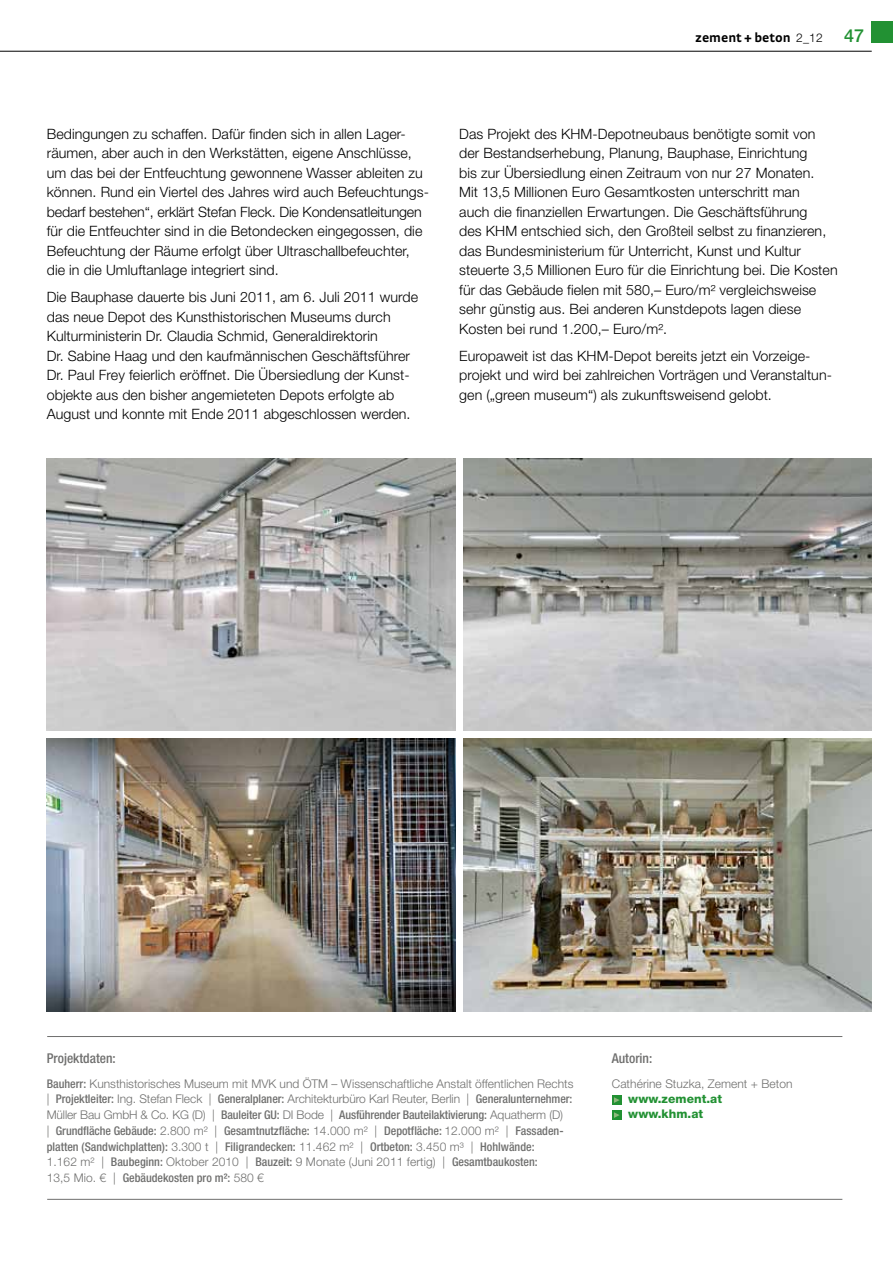
<style>
.page{position:relative;width:893px;height:1263px;background:#fff}
.page>*{position:absolute;margin:0;border:0;box-sizing:border-box;transform-origin:0 0}
.t1{font:300 14.25px/19.5px "Helvetica Neue LT";letter-spacing:.005em;color:#000}
.t2{font:500 condensed 13.5px "Helvetica Neue LT";color:#6f6f6e}
.t3{font:700 13.5px "Strada";color:#000}
.t4{font:300 12px/15.8px "Helvetica Neue LT";color:#6f6f6e}
.t5{font:800 12px/15px "Helvetica Neue LT";letter-spacing:.005em;color:#229133}
.s1{font-family:"Helvetica Neue LT";font-weight:300;font-size:12px}
.s2{font-family:"Helvetica Neue LT";font-weight:500;font-size:18px;color:#229133}
.s3{font-weight:500;font-stretch:condensed}
</style>
<div class="page">
<div style="left:872px;top:21px;width:21px;height:22px;background:#229133"></div>
<hr style="left:0;top:51px;width:872px;height:1px;background:#000">
<div style="left:612px;top:1095px;width:10px;height:10px;background:#229133"></div>
<svg style="left:614px;top:1097px;width:6px;height:6px"></svg>
<div style="left:612px;top:1110px;width:10px;height:10px;background:#229133"></div>
<svg style="left:614px;top:1112px;width:6px;height:6px"></svg>
<hr style="left:47px;top:1036px;width:795px;height:1px;background:#6f6f6e">
<hr style="left:47px;top:1199px;width:795px;height:1px;background:#6f6f6e">
<img style="left:47px;top:458px;width:408px;height:272px">
<img style="left:463px;top:458px;width:409px;height:272px">
<img style="left:463px;top:739px;width:409px;height:272px">
<img style="left:47px;top:739px;width:408px;height:272px">
<p class="t3" style="left:695px;top:29px;width:170px">zement + beton <span class="s1">2_12</span> <span class="s2">47</span></p>
<p class="t1" style="left:47px;top:124px;width:384px">Bedingungen zu schaffen. Dafür finden sich in allen Lager&shy;räumen, aber auch in den Werkstätten, eigene Anschlüsse, um das bei der Entfeuchtung gewonnene Wasser ableiten zu können. Rund ein Viertel des Jahres wird auch Befeuchtungs&shy;bedarf bestehen“, erklärt Stefan Fleck. Die Kondensatleitungen für die Entfeuchter sind in die Betondecken eingegossen, die Befeuchtung der Räume erfolgt über Ultraschallbefeuchter, die in die Umluftanlage integriert sind.</p>
<p class="t1" style="left:47px;top:287px;width:373px">Die Bauphase dauerte bis Juni 2011, am 6. Juli 2011 wurde das neue Depot des Kunsthistorischen Museums durch Kulturministerin Dr. Claudia Schmid, Generaldirektorin<br>Dr. Sabine Haag und den kaufmännischen Geschäftsführer Dr. Paul Frey feierlich eröffnet. Die Übersiedlung der Kunst&shy;objekte aus den bisher angemieteten Depots erfolgte ab August und konnte mit Ende 2011 abgeschlossen werden.</p>
<p class="t1" style="left:459px;top:124px;width:380px">Das Projekt des KHM-Depotneubaus benötigte somit von der Bestandserhebung, Planung, Bauphase, Einrichtung<br>bis zur Übersiedlung einen Zeitraum von nur 27 Monaten.<br>Mit 13,5 Millionen Euro Gesamtkosten unterschritt man<br>auch die finanziellen Erwartungen. Die Geschäftsführung<br>des KHM entschied sich, den Großteil selbst zu finanzieren, das Bundesministerium für Unterricht, Kunst und Kultur steuerte 3,5 Millionen Euro für die Einrichtung bei. Die Kosten für das Gebäude fielen mit 580,– Euro/m² vergleichsweise sehr günstig aus. Bei anderen Kunstdepots lagen diese Kosten bei rund 1.200,– Euro/m².</p>
<p class="t1" style="left:459px;top:346px;width:374px">Europaweit ist das KHM-Depot bereits jetzt ein Vorzeige&shy;projekt und wird bei zahlreichen Vorträgen und Veranstaltun&shy;gen („green museum“) als zukunftsweisend gelobt.</p>
<p class="t2" style="left:47px;top:1050px;width:70px">Projektdaten:</p>
<p class="t4" style="left:47px;top:1075px;width:528px"><span class="s3">Bauherr:</span> Kunsthistorisches Museum mit MVK und ÖTM – Wissenschaftliche Anstalt öffentlichen Rechts | <span class="s3">Projektleiter:</span> Ing. Stefan Fleck | <span class="s3">Generalplaner:</span> Architekturbüro Karl Reuter, Berlin | <span class="s3">Generalunternehmer:<br></span>Müller Bau GmbH &amp; Co. KG (D) | <span class="s3">Bauleiter GU:</span> DI Bode | <span class="s3">Ausführender Bauteilaktivierung:</span> Aquatherm (D)<br>| <span class="s3">Grundfläche Gebäude:</span> 2.800 m² | <span class="s3">Gesamtnutzfläche:</span> 14.000 m² | <span class="s3">Depotfläche:</span> 12.000 m² | <span class="s3">Fassaden&shy;platten (Sandwichplatten):</span> 3.300 t | <span class="s3">Filigrandecken:</span> 11.462 m² | <span class="s3">Ortbeton:</span> 3.450 m³ | <span class="s3">Hohlwände:<br></span>1.162 m² | <span class="s3">Baubeginn:</span> Oktober 2010 | <span class="s3">Bauzeit:</span> 9 Monate (Juni 2011 fertig) | <span class="s3">Gesamtbaukosten:<br></span>13,5 Mio. € | <span class="s3">Gebäudekosten pro m²:</span> 580 €</p>
<p class="t2" style="left:612px;top:1050px;width:42px">Autorin:</p>
<p class="t4" style="left:612px;top:1075px;width:182px">Cathérine Stuzka, Zement + Beton</p>
<p class="t5" style="left:628px;top:1092px;width:95px">www.zement.at www.khm.at</p>
</div>
